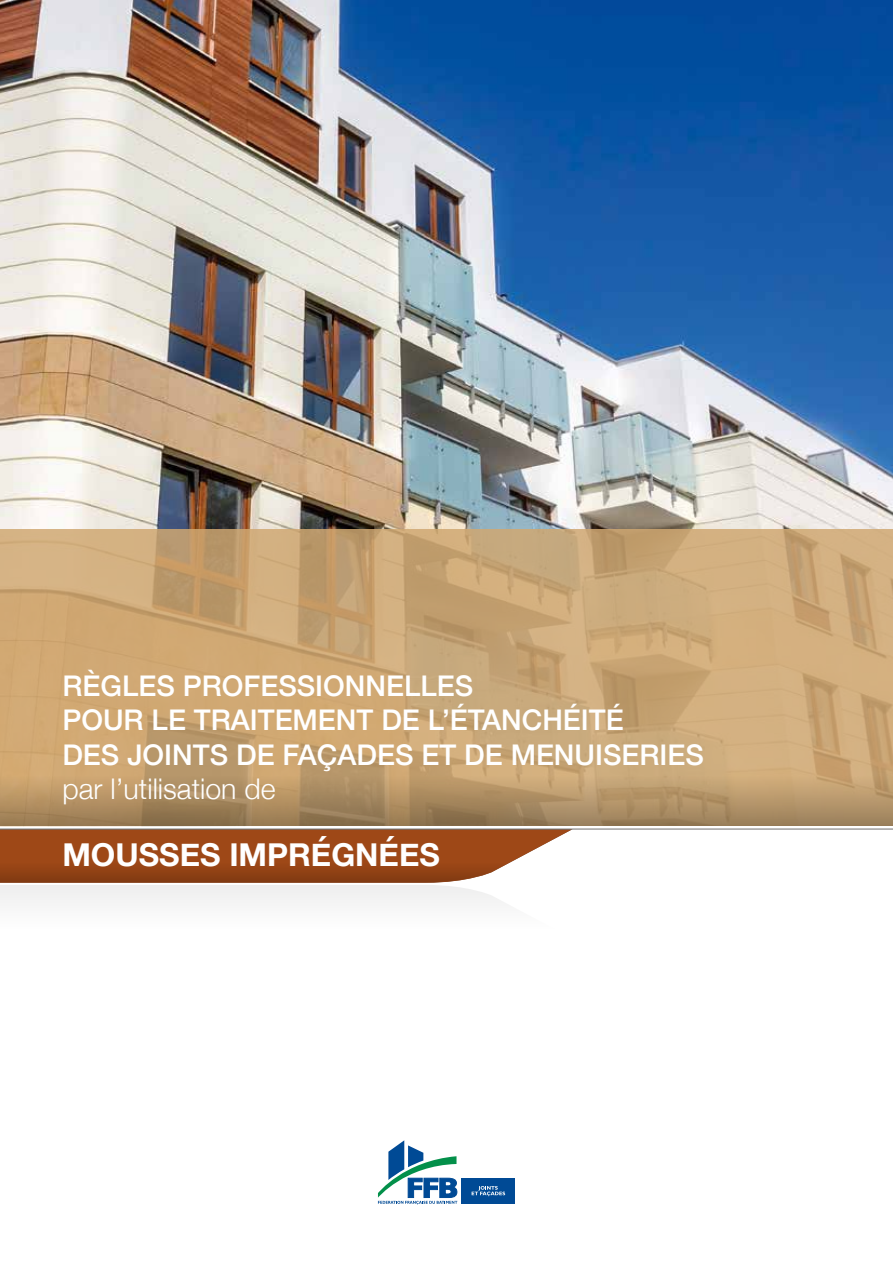
<style>
.page{position:relative;width:893px;height:1263px;background:#fff}
.page>*{position:absolute;margin:0;border:0;box-sizing:border-box;transform-origin:0 0}
.t1{font:700 31.5px "Helvetica Neue";color:#fff}
.t2{font:500 28.5px/34.2px "Helvetica Neue";color:#fff}
.t3{font:300 28.5px "Helvetica Neue";color:#fff}
</style>
<div class="page">
<img style="left:0;top:0;width:893px;height:529px">
<svg style="left:0;top:529px;width:893px;height:225px;background:#cba777"></svg>
<svg style="left:0;top:754px;width:893px;height:72px;background:#b59568"></svg>
<svg style="left:0;top:830px;width:571px;height:73px"></svg>
<hr style="left:0;top:829px;width:893px;height:1px;background:#706f6f">
<div style="left:461px;top:1178px;width:54px;height:26px;background:#004a95"></div>
<svg style="left:472px;top:1186px;width:33px;height:10px"></svg>
<svg style="left:378px;top:1140px;width:79px;height:64px"></svg>
<p class="t2" style="left:62px;top:667px;width:643px">RÈGLES PROFESSIONNELLES<br>POUR LE TRAITEMENT DE L’ÉTANCHÉITÉ<br>DES JOINTS DE FAÇADES ET DE MENUISERIES</p>
<p class="t3" style="left:62px;top:766px;width:215px">par l’utilisation de</p>
<p class="t1" style="left:62px;top:830px;width:379px">MOUSSES IMPRÉGNÉES</p>
</div>
